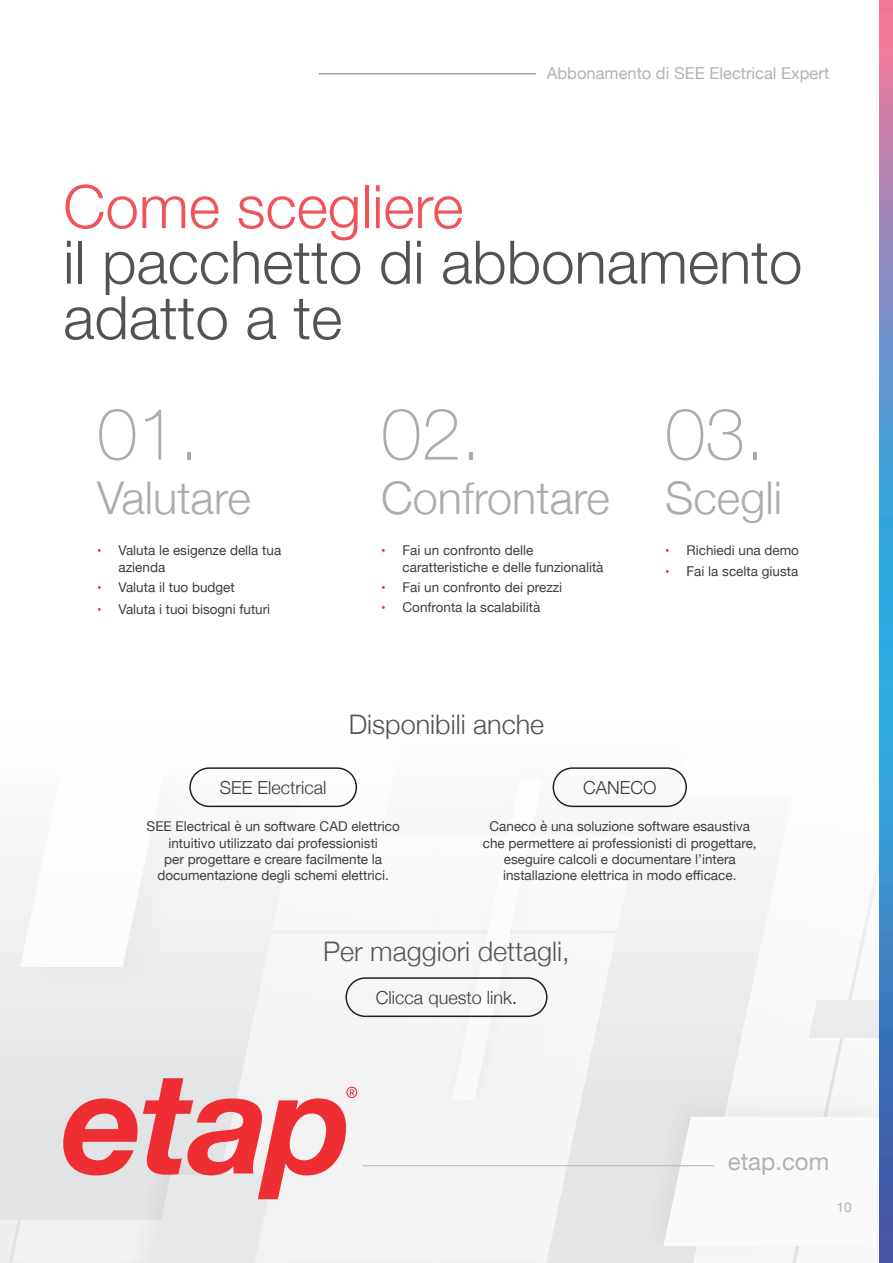
<style>
.page{position:relative;width:893px;height:1263px;background:#fff}
.page>*{position:absolute;margin:0;border:0;box-sizing:border-box;transform-origin:0 0}
.t1{font:100 72px "Helvetica Neue";color:#afaba9}
.t2{font:300 60px/55.5px "Helvetica Neue";color:#555252}
.t3{font:300 60px "Helvetica Neue";color:#f05359}
.t4{font:300 45px "Helvetica Neue";color:#afaba9}
.t5{font:300 27px "Helvetica Neue";color:#57585a}
.t6{font:300 27px "Helvetica Neue";color:#555252}
.t7{font:24px "Helvetica Neue";color:#b2b3b7}
.t8{font:300 18px "Helvetica Neue";color:#383939}
.t9{font:16.5px "Helvetica Neue";color:#b2b3b7}
.t10{font:13.5px/16.2px "Helvetica Neue";color:#3e3e3f}
.t11{font:13.5px "Helvetica Neue";color:#b2b3b7}
.s1{font-size:12.75px;color:#ee2e33}
.s2{color:#231f20}
</style>
<div class="page">
<div style="left:6px;top:1165px;width:538px;height:98px;background:#f3f3f4"></div>
<div style="left:809px;top:1000px;width:70px;height:38px;background:#ebebed"></div>
<svg style="left:0;top:807px;width:306px;height:412px"></svg>
<svg style="left:544px;top:981px;width:209px;height:282px"></svg>
<img style="left:629px;top:1082px;width:205px;height:181px">
<svg style="left:663px;top:1117px;width:171px;height:129px"></svg>
<img style="left:11px;top:770px;width:195px;height:231px">
<svg style="left:20px;top:770px;width:181px;height:197px"></svg>
<img style="left:429px;top:770px;width:143px;height:347px">
<svg style="left:452px;top:778px;width:91px;height:322px"></svg>
<svg style="left:879px;top:0;width:14px;height:1263px;background:#5d8ac3"></svg>
<hr style="left:319px;top:74px;width:217px;height:1px;background:#231f20">
<div style="left:189px;top:767px;width:168px;height:40px;border:2px solid #231f20;border-radius:19px"></div>
<div style="left:553px;top:767px;width:134px;height:40px;border:2px solid #231f20;border-radius:19px"></div>
<div style="left:345px;top:977px;width:202px;height:40px;border:2px solid #231f20;border-radius:19px"></div>
<svg style="left:63px;top:1078px;width:294px;height:185px"></svg>
<hr style="left:363px;top:1165px;width:351px;height:1px;background:#b2b3b7">
<p class="t9" style="left:547px;top:62px;width:284px">Abbonamento di SEE Electrical Expert</p>
<h2 class="t3" style="left:63px;top:158px;width:402px">Come scegliere</h2>
<h2 class="t2" style="left:63px;top:230px;width:741px">il pacchetto di abbonamento adatto a te</h2>
<h1 class="t1" style="left:97px;top:379px;width:105px">01․</h1>
<h3 class="t4" style="left:97px;top:461px;width:155px">Valutare</h3>
<p class="t10" style="left:119px;top:543px;width:164px;text-indent:-21px"><span class="s1">•</span> Valuta le esigenze della tua azienda</p>
<p class="t10" style="left:97px;top:580px;width:139px"><span class="s1">•</span> Valuta il tuo budget</p>
<p class="t10" style="left:97px;top:602px;width:175px"><span class="s1">•</span> Valuta i tuoi bisogni futuri</p>
<h1 class="t1" style="left:381px;top:379px;width:102px">02.</h1>
<h3 class="t4" style="left:381px;top:461px;width:230px">Confrontare</h3>
<p class="t10" style="left:402px;top:543px;width:202px;text-indent:-21px"><span class="s1">•</span> Fai un confronto delle caratteristiche e delle funzionalità</p>
<p class="t10" style="left:381px;top:580px;width:183px"><span class="s1">•</span> Fai un confronto dei prezzi</p>
<p class="t10" style="left:381px;top:600px;width:161px"><span class="s1">•</span> Confronta la scalabilità</p>
<h3 class="t6" style="left:349px;top:703px;width:197px">Disponibili anche</h3>
<h1 class="t1" style="left:665px;top:379px;width:102px">03.</h1>
<h3 class="t4" style="left:665px;top:461px;width:118px">Scegli</h3>
<p class="t10" style="left:665px;top:543px;width:135px"><span class="s1">•</span> Richiedi una demo</p>
<p class="t10" style="left:665px;top:564px;width:135px"><span class="s1">•</span> Fai la scelta giusta</p>
<h3 class="t8" style="left:220px;top:773px;width:108px">SEE Electrical</h3>
<p class="t10" style="left:147px;top:819px;width:255px;text-align:center">SEE Electrical è un software CAD elettrico intuitivo utilizzato dai professionisti<br>per progettare e creare facilmente la documentazione degli schemi elettrici.</p>
<h3 class="t8" style="left:583px;top:773px;width:75px">CANECO</h3>
<p class="t10" style="left:483px;top:819px;width:275px;text-align:center">Caneco è una soluzione software esaustiva che permettere ai professionisti di progettare, eseguire calcoli e documentare l’intera installazione elettrica in modo efficace.</p>
<h3 class="t5" style="left:323px;top:930px;width:248px">Per maggiori dettagli,</h3>
<h3 class="t8" style="left:376px;top:983px;width:143px">Clicca questo link<span class="s2">.</span></h3>
<h3 class="t7" style="left:728px;top:1144px;width:103px">etap.com</h3>
<p class="t11" style="left:836px;top:1197px;width:17px">10</p>
</div>
